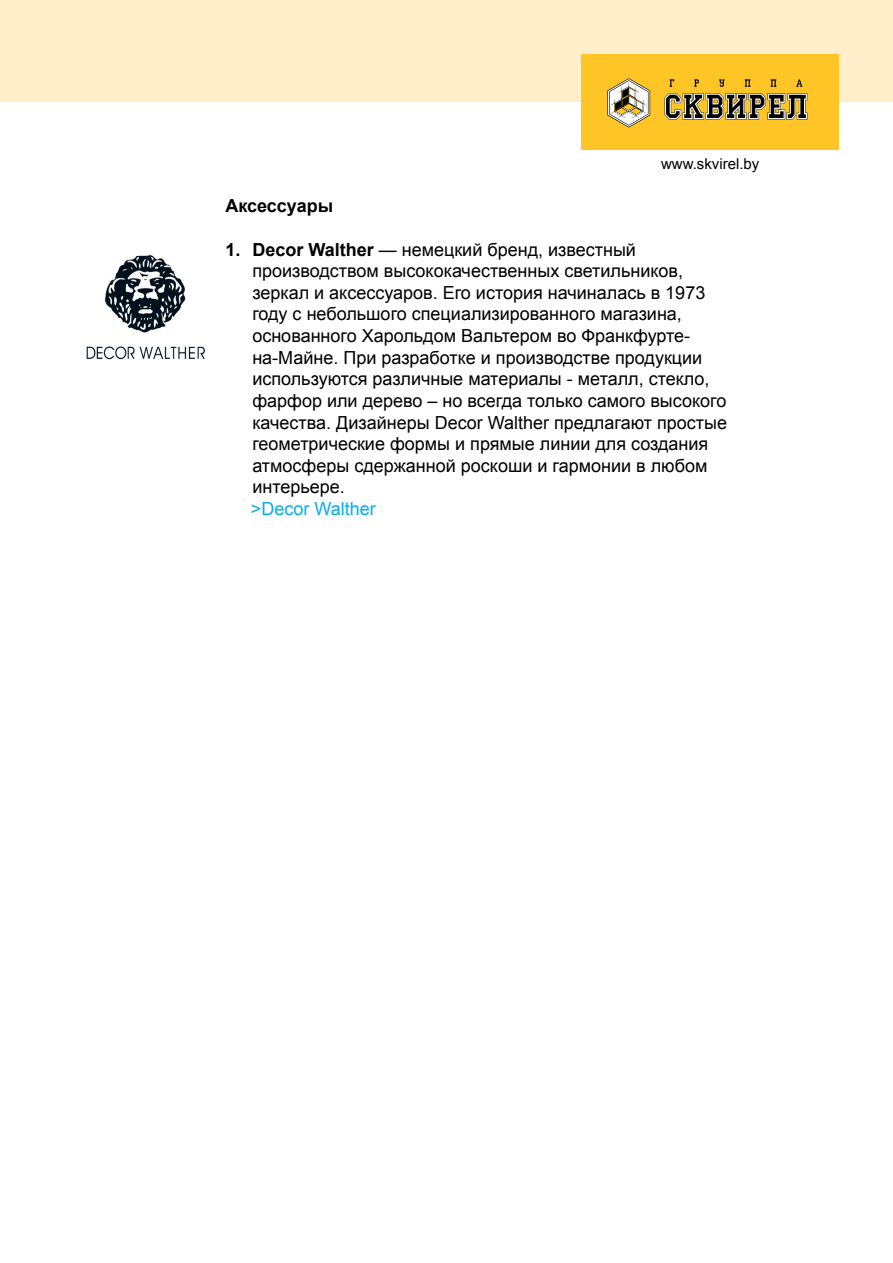
<style>
.page{position:relative;width:893px;height:1263px;background:#fff}
.page>*{position:absolute;margin:0;border:0;box-sizing:border-box;transform-origin:0 0}
.t1{font:18px/21.6px "Arial";color:#000}
.t2{font:18px "Arial";color:#00aeef}
.t3{font:700 18px "Arial";color:#000}
.t4{font:15px "Arial";color:#000}
.s1{font-weight:700}
</style>
<div class="page">
<div style="left:0;top:0;width:893px;height:102px;background:#ffeeca"></div>
<div style="left:582px;top:54px;width:257px;height:95px;background:#ffc425"></div>
<svg style="left:607px;top:78px;width:43px;height:50px"></svg>
<svg style="left:670px;top:79px;width:4px;height:8px"></svg>
<svg style="left:694px;top:79px;width:5px;height:8px"></svg>
<svg style="left:719px;top:79px;width:5px;height:8px"></svg>
<svg style="left:745px;top:79px;width:5px;height:8px"></svg>
<svg style="left:771px;top:79px;width:5px;height:8px"></svg>
<svg style="left:796px;top:79px;width:6px;height:8px"></svg>
<svg style="left:664px;top:93px;width:143px;height:27px"></svg>
<img style="left:86px;top:255px;width:119px;height:105px">
<p class="t4" style="left:661px;top:154px;width:100px">www.skvirel.by</p>
<p class="t3" style="left:225px;top:194px;width:109px">Аксессуары</p>
<p class="t1" style="left:252px;top:239px;width:476px;text-indent:-27px"><span class="s1">1. Decor Walther</span> — немецкий бренд, известный производством высококачественных светильников, зеркал и аксессуаров. Его история начиналась в 1973 году с небольшого специализированного магазина, основанного Харольдом Вальтером во Франкфурте&shy;на-Майне. При разработке и производстве продукции используются различные материалы - металл, стекло, фарфор или дерево – но всегда только самого высокого качества. Дизайнеры Decor Walther предлагают простые геометрические формы и прямые линии для создания атмосферы сдержанной роскоши и гармонии в любом интерьере.</p>
<p class="t2" style="left:251px;top:497px;width:126px">&gt;Decor Walther</p>
</div>
